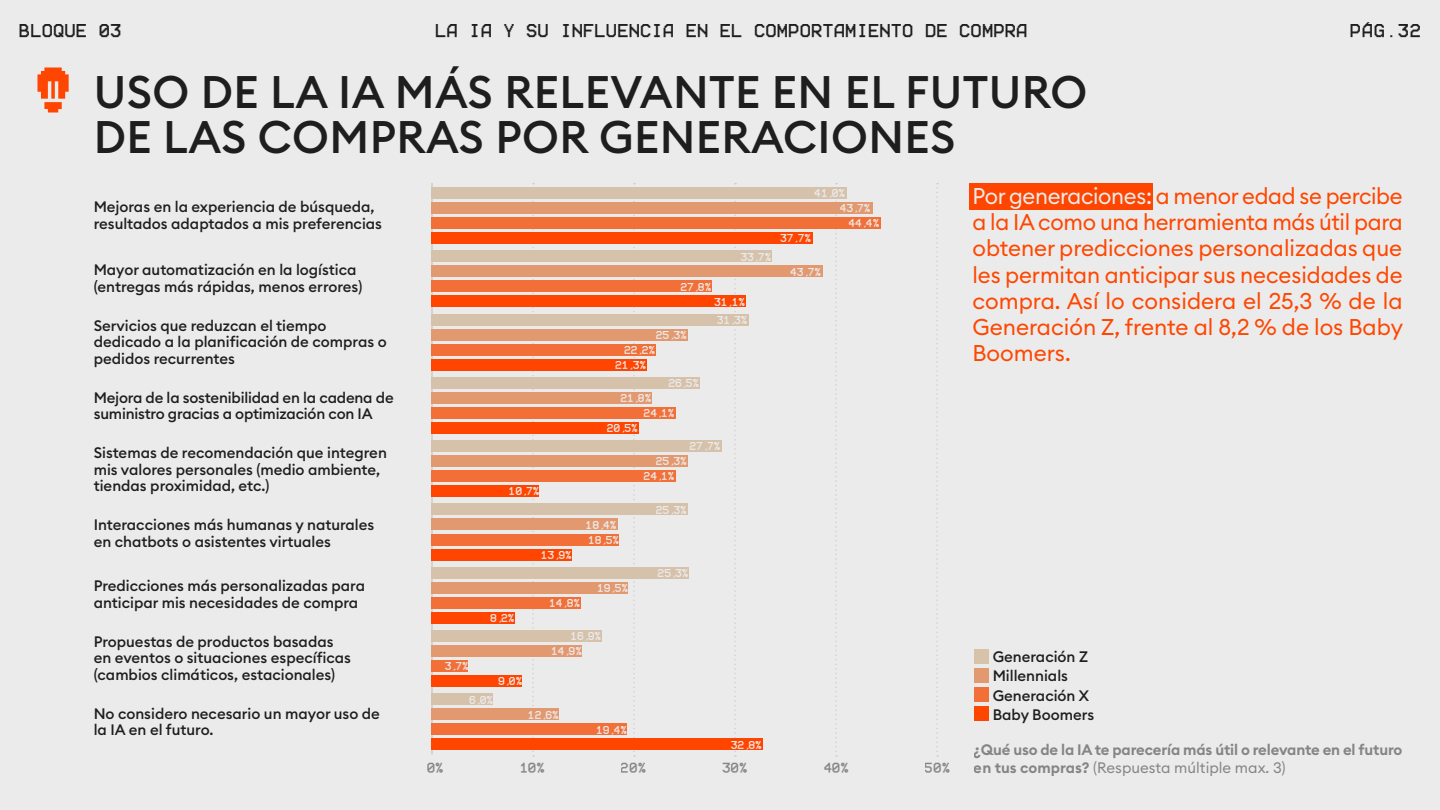
<style>
.page{position:relative;width:1440px;height:810px;background:#ebebeb}
.page>*{position:absolute;margin:0;border:0;box-sizing:border-box;transform-origin:0 0}
.t1{font:500 45px/45px "Euclid Circular B";letter-spacing:.01em;color:#1e1e1e}
.t2{font:22.5px/26.2px "Euclid Circular B";color:#ff4600;text-align:justify}
.t3{font:500 15px/16.5px "Euclid Circular B";color:#1e1e1e}
.t4{font:600 15px/17.2px "Euclid Circular B";letter-spacing:-.01em;color:#1e1e1e}
.t5{font:15px "Better VCRCJK";letter-spacing:.01em;color:#1e1e1e}
.t6{font:11.25px "Better VCRCJK";letter-spacing:.01em;color:#1e1e1e}
.t7{font:9px/15px "Better VCRCJK";color:#ecebec}
.s1{color:#ebebeb}
.s2{font-weight:400}
</style>
<div class="page">
<hr style="left:431px;top:183px;width:2px;height:571px;background:#ccc">
<svg style="left:936px;top:183px;width:2px;height:574px"></svg>
<svg style="left:835px;top:183px;width:2px;height:574px"></svg>
<svg style="left:734px;top:183px;width:2px;height:574px"></svg>
<svg style="left:633px;top:183px;width:2px;height:574px"></svg>
<svg style="left:532px;top:183px;width:2px;height:574px"></svg>
<div style="left:431px;top:441px;width:291px;height:11px;background:#d6c2ab"></div>
<div style="left:431px;top:456px;width:257px;height:11px;background:#e39970"></div>
<div style="left:431px;top:471px;width:245px;height:11px;background:#f27038"></div>
<div style="left:431px;top:486px;width:108px;height:11px;background:#ff4500"></div>
<div style="left:431px;top:630px;width:171px;height:12px;background:#d6c2ab"></div>
<div style="left:431px;top:645px;width:151px;height:12px;background:#e39970"></div>
<div style="left:431px;top:660px;width:37px;height:12px;background:#f27038"></div>
<div style="left:431px;top:675px;width:91px;height:12px;background:#ff4500"></div>
<div style="left:431px;top:694px;width:61px;height:11px;background:#d6c2ab"></div>
<div style="left:431px;top:709px;width:128px;height:11px;background:#e39970"></div>
<div style="left:431px;top:724px;width:196px;height:11px;background:#f27038"></div>
<div style="left:431px;top:739px;width:331px;height:11px;background:#ff4500"></div>
<div style="left:431px;top:567px;width:257px;height:11px;background:#d6c2ab"></div>
<div style="left:431px;top:582px;width:197px;height:11px;background:#e39970"></div>
<div style="left:431px;top:597px;width:150px;height:11px;background:#f27038"></div>
<div style="left:431px;top:612px;width:83px;height:11px;background:#ff4500"></div>
<div style="left:431px;top:504px;width:257px;height:11px;background:#d6c2ab"></div>
<div style="left:431px;top:519px;width:186px;height:11px;background:#e39970"></div>
<div style="left:431px;top:534px;width:188px;height:11px;background:#f27038"></div>
<div style="left:431px;top:549px;width:141px;height:11px;background:#ff4500"></div>
<div style="left:431px;top:188px;width:415px;height:11px;background:#d6c2ab"></div>
<div style="left:431px;top:202px;width:442px;height:12px;background:#e39970"></div>
<div style="left:431px;top:218px;width:450px;height:11px;background:#f27038"></div>
<div style="left:431px;top:233px;width:381px;height:11px;background:#ff4500"></div>
<div style="left:431px;top:377px;width:269px;height:12px;background:#d6c2ab"></div>
<div style="left:431px;top:392px;width:221px;height:12px;background:#e39970"></div>
<div style="left:431px;top:407px;width:245px;height:12px;background:#f27038"></div>
<div style="left:431px;top:422px;width:208px;height:12px;background:#ff4500"></div>
<div style="left:431px;top:314px;width:318px;height:11px;background:#d6c2ab"></div>
<div style="left:431px;top:329px;width:257px;height:11px;background:#e39970"></div>
<div style="left:431px;top:344px;width:225px;height:11px;background:#f27038"></div>
<div style="left:431px;top:359px;width:216px;height:11px;background:#ff4500"></div>
<div style="left:431px;top:251px;width:341px;height:11px;background:#d6c2ab"></div>
<div style="left:431px;top:266px;width:392px;height:11px;background:#e39970"></div>
<div style="left:431px;top:281px;width:281px;height:11px;background:#f27038"></div>
<div style="left:431px;top:296px;width:315px;height:11px;background:#ff4500"></div>
<svg style="left:37px;top:68px;width:32px;height:44px"></svg>
<div style="left:974px;top:650px;width:15px;height:14px;background:#d7c3aa"></div>
<div style="left:974px;top:668px;width:15px;height:15px;background:#e39970"></div>
<div style="left:974px;top:687px;width:15px;height:15px;background:#f27038"></div>
<div style="left:974px;top:706px;width:15px;height:15px;background:#ff4600"></div>
<div style="left:970px;top:183px;width:183px;height:26px;background:#ff4600"></div>
<p class="t5" style="left:19px;top:22px;width:104px">BLOQUE 03</p>
<p class="t5" style="left:435px;top:22px;width:594px">LA IA Y SU INFLUENCIA EN EL COMPORTAMIENTO DE COMPRA</p>
<p class="t5" style="left:1350px;top:22px;width:73px">PÁG.32</p>
<h1 class="t1" style="left:94px;top:69px;width:995px">USO DE LA IA MÁS RELEVANTE EN EL FUTURO<br>DE LAS COMPRAS POR GENERACIONES</h1>
<p class="t3" style="left:94px;top:199px;width:290px">Mejoras en la experiencia de búsqueda, resultados adaptados a mis preferencias</p>
<p class="t3" style="left:94px;top:262px;width:270px">Mayor automatización en la logística (entregas más rápidas, menos errores)</p>
<p class="t3" style="left:94px;top:317px;width:294px">Servicios que reduzcan el tiempo dedicado a la planificación de compras o pedidos recurrentes</p>
<p class="t3" style="left:94px;top:389px;width:301px">Mejora de la sostenibilidad en la cadena de suministro gracias a optimización con IA</p>
<p class="t3" style="left:94px;top:445px;width:295px">Sistemas de recomendación que integren mis valores personales (medio ambiente, tiendas proximidad, etc.)</p>
<p class="t3" style="left:94px;top:517px;width:282px">Interacciones más humanas y naturales en chatbots o asistentes virtuales</p>
<p class="t3" style="left:94px;top:578px;width:273px">Predicciones más personalizadas para anticipar mis necesidades de compra</p>
<p class="t3" style="left:94px;top:633px;width:259px">Propuestas de productos basadas en eventos o situaciones específicas (cambios climáticos, estacionales)</p>
<p class="t3" style="left:94px;top:705px;width:288px">No considero necesario un mayor uso de la IA en el futuro.</p>
<p class="t7" style="left:814px;top:186px;width:33px">41,0%</p>
<p class="t7" style="left:840px;top:201px;width:33px">43,7%</p>
<p class="t7" style="left:848px;top:216px;width:33px">44,4%</p>
<p class="t7" style="left:680px;top:279px;width:33px">27,8%</p>
<p class="t7" style="left:740px;top:249px;width:33px">33,7%</p>
<p class="t7" style="left:656px;top:328px;width:33px">25,3%</p>
<p class="t7" style="left:615px;top:343px;width:42px;text-indent:9px">22,2%<br>21,3%</p>
<p class="t7" style="left:668px;top:376px;width:33px">26,5%</p>
<p class="t7" style="left:620px;top:391px;width:33px">21,8%</p>
<p class="t7" style="left:644px;top:406px;width:33px">24,1%</p>
<p class="t7" style="left:607px;top:421px;width:33px">20,5%</p>
<p class="t7" style="left:714px;top:293px;width:35px;line-height:18.2px">31,1%<br>31,3%</p>
<p class="t7" style="left:690px;top:439px;width:33px">27,7%</p>
<p class="t7" style="left:509px;top:484px;width:33px">10,7%</p>
<p class="t7" style="left:541px;top:547px;width:33px">13,9%</p>
<p class="t7" style="left:586px;top:517px;width:35px">18,4%<br>18,5%</p>
<p class="t7" style="left:597px;top:581px;width:33px">19,5%</p>
<p class="t7" style="left:445px;top:659px;width:26px">3,7%</p>
<p class="t7" style="left:490px;top:611px;width:26px">8,2%</p>
<p class="t7" style="left:498px;top:674px;width:26px">9,0%</p>
<p class="t7" style="left:469px;top:692px;width:26px">6,0%</p>
<p class="t7" style="left:549px;top:596px;width:33px">14,8%</p>
<p class="t7" style="left:551px;top:629px;width:52px;text-indent:19px">16,9%<br>14,9%</p>
<p class="t7" style="left:528px;top:707px;width:33px">12,6%</p>
<p class="t7" style="left:596px;top:722px;width:33px">19,4%</p>
<p class="t7" style="left:644px;top:454px;width:45px;text-indent:12px">25,3%<br>24,1%</p>
<p class="t7" style="left:656px;top:502px;width:33px">25,3%</p>
<p class="t7" style="left:658px;top:566px;width:33px">25,3%</p>
<p class="t7" style="left:731px;top:737px;width:33px">32,8%</p>
<p class="t7" style="left:780px;top:231px;width:33px">37,7%</p>
<p class="t7" style="left:790px;top:264px;width:33px">43,7%</p>
<p class="t6" style="left:427px;top:761px;width:18px">0%</p>
<p class="t6" style="left:519px;top:761px;width:27px">10%</p>
<p class="t6" style="left:621px;top:761px;width:27px">20%</p>
<p class="t6" style="left:722px;top:761px;width:27px">30%</p>
<p class="t6" style="left:823px;top:761px;width:27px">40%</p>
<p class="t6" style="left:925px;top:761px;width:27px">50%</p>
<p class="t2" style="left:973px;top:183px;width:432px"><span class="s1">Por generaciones:</span> a menor edad se percibe a la IA como una herramienta más útil para obtener predicciones personalizadas que les permitan anticipar sus necesidades de compra. Así lo considera el 25,3 % de la Generación Z, frente al 8,2 % de los Baby Boomers.</p>
<p class="t3" style="left:993px;top:648px;width:103px;line-height:19.1px">Generación Z<br>Millennials<br>Generación X<br>Baby Boomers</p>
<p class="t4" style="left:974px;top:741px;width:430px">¿Qué uso de la IA te parecería más útil o relevante en el futuro en tus compras? <span class="s2">(Respuesta múltiple max. 3)</span></p>
</div>
